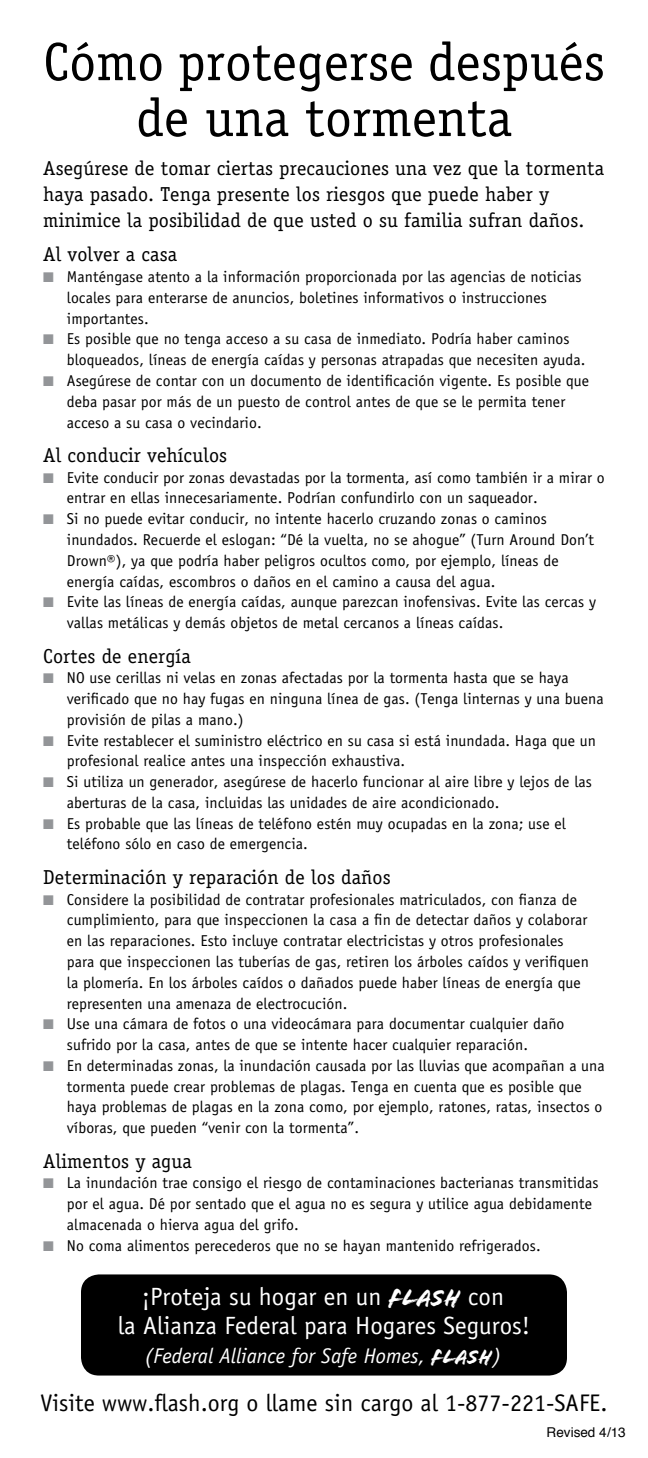
<style>
.page{position:relative;width:648px;height:1458px;background:#fff}
.page>*{position:absolute;margin:0;border:0;box-sizing:border-box;transform-origin:0 0}
.t1{font:54px/55.8px "Officina Serif";color:#000;text-align:center}
.t2{font:24.97px/29.2px "Officina Sans";color:#fff;text-align:center}
.t3{font:24.07px "Officina Sans";color:#000}
.t4{font:italic 21.38px "Officina Sans";color:#fff}
.t5{font:20.25px/26.1px "Officina Serif";letter-spacing:.005em;color:#000}
.t6{font:15.75px/20.7px "Officina Sans";letter-spacing:.005em;color:#000}
.t7{font:13.5px "Helvetica";color:#000}
.s1{color:#939598}
.s2{font-family:"Flood"}
.s3{font-family:"Flood";font-style:normal}
</style>
<div class="page">
<div style="left:81px;top:1274px;width:486px;height:102px;background:#000;border-radius:18px"></div>
<h1 class="t1" style="left:43px;top:34px;width:563px">Cómo protegerse después de una tormenta</h1>
<p class="t5" style="left:43px;top:155px;width:562px">Asegúrese de tomar ciertas precauciones una vez que la tormenta haya pasado. Tenga presente los riesgos que puede haber y minimice la posibilidad de que usted o su familia sufran daños.</p>
<p class="t5" style="left:43px;top:241px;width:135px">Al volver a casa</p>
<p class="t6" style="left:67px;top:266px;width:516px;text-indent:-24px"><span class="s1">■</span> Manténgase atento a la información proporcionada por las agencias de noticias locales para enterarse de anuncios, boletines informativos o instrucciones importantes.</p>
<p class="t6" style="left:67px;top:329px;width:520px;text-indent:-24px"><span class="s1">■</span> Es posible que no tenga acceso a su casa de inmediato. Podría haber caminos bloqueados, líneas de energía caídas y personas atrapadas que necesiten ayuda.</p>
<p class="t6" style="left:67px;top:370px;width:524px;text-indent:-24px"><span class="s1">■</span> Asegúrese de contar con un documento de identificación vigente. Es posible que deba pasar por más de un puesto de control antes de que se le permita tener acceso a su casa o vecindario.</p>
<p class="t5" style="left:43px;top:442px;width:185px">Al conducir vehículos</p>
<p class="t6" style="left:67px;top:467px;width:539px;text-indent:-24px"><span class="s1">■</span> Evite conducir por zonas devastadas por la tormenta, así como también ir a mirar o entrar en ellas innecesariamente. Podrían confundirlo con un saqueador.</p>
<p class="t6" style="left:67px;top:509px;width:529px;text-indent:-24px"><span class="s1">■</span> Si no puede evitar conducir, no intente hacerlo cruzando zonas o caminos inundados. Recuerde el eslogan: “Dé la vuelta, no se ahogue” (Turn Around Don’t Drown®), ya que podría haber peligros ocultos como, por ejemplo, líneas de energía caídas, escombros o daños en el camino a causa del agua.</p>
<p class="t6" style="left:67px;top:592px;width:531px;text-indent:-24px"><span class="s1">■</span> Evite las líneas de energía caídas, aunque parezcan inofensivas. Evite las cercas y vallas metálicas y demás objetos de metal cercanos a líneas caídas.</p>
<p class="t5" style="left:43px;top:643px;width:149px">Cortes de energía</p>
<p class="t6" style="left:67px;top:668px;width:538px;text-indent:-24px"><span class="s1">■</span> NO use cerillas ni velas en zonas afectadas por la tormenta hasta que se haya verificado que no hay fugas en ninguna línea de gas. (Tenga linternas y una buena provisión de pilas a mano.)</p>
<p class="t6" style="left:67px;top:730px;width:531px;text-indent:-24px"><span class="s1">■</span> Evite restablecer el suministro eléctrico en su casa si está inundada. Haga que un profesional realice antes una inspección exhaustiva.</p>
<p class="t6" style="left:67px;top:772px;width:527px;text-indent:-24px"><span class="s1">■</span> Si utiliza un generador, asegúrese de hacerlo funcionar al aire libre y lejos de las aberturas de la casa, incluidas las unidades de aire acondicionado.</p>
<p class="t6" style="left:67px;top:813px;width:501px;text-indent:-24px"><span class="s1">■</span> Es probable que las líneas de teléfono estén muy ocupadas en la zona; use el teléfono sólo en caso de emergencia.</p>
<p class="t5" style="left:43px;top:864px;width:349px">Determinación y reparación de los daños</p>
<p class="t6" style="left:67px;top:889px;width:523px;text-indent:-24px"><span class="s1">■</span> Considere la posibilidad de contratar profesionales matriculados, con fianza de cumplimiento, para que inspeccionen la casa a fin de detectar daños y colaborar en las reparaciones. Esto incluye contratar electricistas y otros profesionales para que inspeccionen las tuberías de gas, retiren los árboles caídos y verifiquen la plomería. En los árboles caídos o dañados puede haber líneas de energía que representen una amenaza de electrocución.</p>
<p class="t6" style="left:67px;top:1014px;width:499px;text-indent:-24px"><span class="s1">■</span> Use una cámara de fotos o una videocámara para documentar cualquier daño sufrido por la casa, antes de que se intente hacer cualquier reparación.</p>
<p class="t6" style="left:67px;top:1055px;width:539px;text-indent:-24px"><span class="s1">■</span> En determinadas zonas, la inundación causada por las lluvias que acompañan a una tormenta puede crear problemas de plagas. Tenga en cuenta que es posible que haya problemas de plagas en la zona como, por ejemplo, ratones, ratas, insectos o víboras, que pueden “venir con la tormenta”.</p>
<p class="t5" style="left:43px;top:1148px;width:150px">Alimentos y agua</p>
<p class="t6" style="left:67px;top:1173px;width:533px;text-indent:-24px"><span class="s1">■</span> La inundación trae consigo el riesgo de contaminaciones bacterianas transmitidas por el agua. Dé por sentado que el agua no es segura y utilice agua debidamente almacenada o hierva agua del grifo.</p>
<p class="t6" style="left:43px;top:1235px;width:499px"><span class="s1">■</span> No coma alimentos perecederos que no se hayan mantenido refrigerados.</p>
<h2 class="t2" style="left:118px;top:1282px;width:414px">¡Proteja su hogar en un <span class="s2">FLASH</span> con<br>la Alianza Federal para Hogares Seguros!</h2>
<h3 class="t4" style="left:144px;top:1344px;width:359px">(Federal Alliance for Safe Homes, <span class="s3">FLASH</span>)</h3>
<h3 class="t3" style="left:41px;top:1389px;width:568px">Visite www.flash.org o llame sin cargo al 1-877-221-SAFE.</h3>
<p class="t7" style="left:547px;top:1422px;width:80px">Revised 4/13</p>
</div>
